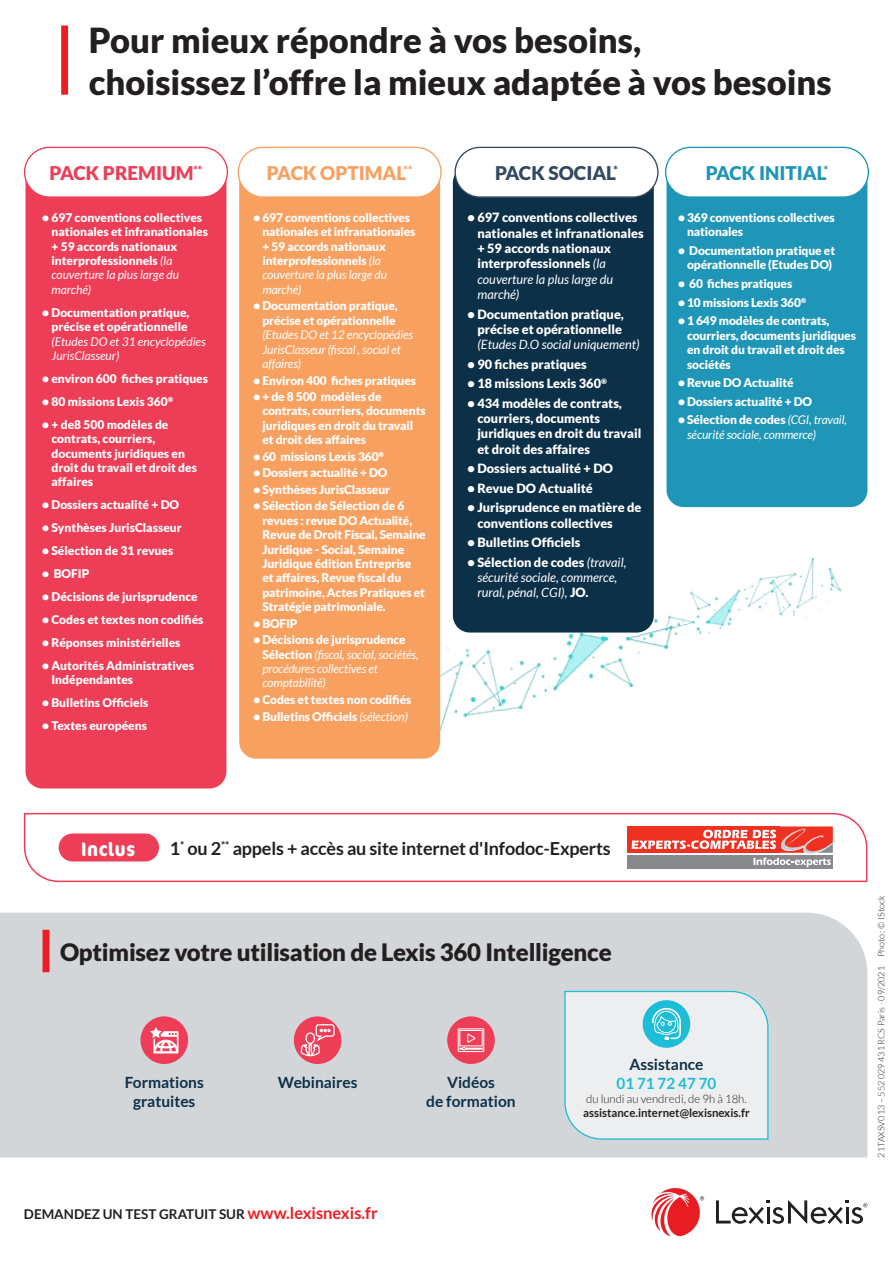
<style>
.page{position:relative;width:893px;height:1263px;background:#fff}
.page>*{position:absolute;margin:0;border:0;box-sizing:border-box;transform-origin:0 0}
.t1{font:900 34.5px/41.4px "Lato";color:#231f20}
.t2{font:900 24px "Lato";letter-spacing:-.01em;color:#231f20}
.t3{font:700 condensed 19.5px "Cocon Pro";letter-spacing:.03em;color:#fff}
.t4{font:900 18.9px "Lato";color:#ee3d56}
.t5{font:900 18.9px "Lato";color:#f8a060}
.t6{font:900 18.9px "Lato";color:#1f96b7}
.t7{font:900 18.9px "Lato";color:#334960}
.t8{font:700 18px "Lato";letter-spacing:-.01em;color:#231f20}
.t9{font:700 15.45px/18.6px "Lato";color:#0d3049;text-align:center}
.t10{font:700 15.45px "Lato";color:#1cbed7}
.t11{font:700 13.5px "Lato";color:#231f20}
.t12{font:900 12.75px/15.3px "Lato";color:#fff}
.t13{font:italic 12.75px/15.3px "Lato";color:#fff}
.t14{font:900 12px/14.4px "Lato";letter-spacing:-.01em;color:#fff}
.t15{font:italic 12px/14.4px "Lato";letter-spacing:-.01em;color:#fff}
.t16{font:700 11.7px "Lato";color:#231f20}
.t17{font:300 11.7px "Lato";color:#231f20}
.t18{font:300 9px "Lato";color:#231f20}
.s1{font-weight:400;font-style:italic}
.s2{font-weight:900;font-style:normal}
.s3{font-size:16.5px;color:#ee1d23}
</style>
<div class="page">
<div style="left:0;top:912px;width:867px;height:245px;background:#d3d6d9"></div>
<div style="left:61px;top:26px;width:7px;height:69px;background:#ee1d23"></div>
<svg style="left:23px;top:812px;width:845px;height:71px"></svg>
<div style="left:43px;top:930px;width:6px;height:42px;background:#ee1d23"></div>
<svg style="left:564px;top:990px;width:205px;height:150px"></svg>
<div style="left:447px;top:1016px;width:48px;height:48px;background:#ee3d56;border-radius:50%"></div>
<svg style="left:457px;top:1028px;width:28px;height:24px"></svg>
<div style="left:294px;top:1016px;width:47px;height:48px;background:#ee3d56;border-radius:50%"></div>
<svg style="left:300px;top:1023px;width:35px;height:89px"></svg>
<div style="left:140px;top:1016px;width:48px;height:48px;background:#ee3d56;border-radius:50%"></div>
<svg style="left:150px;top:1027px;width:28px;height:26px"></svg>
<img style="left:427px;top:572px;width:212px;height:187px">
<img style="left:639px;top:557px;width:203px;height:97px">
<div style="left:26px;top:166px;width:200px;height:622px;background:#ee3d56;border-radius:17px"></div>
<div style="left:25px;top:147px;width:202px;height:50px;background:#fff;border-radius:25px"></div>
<div style="left:24px;top:147px;width:204px;height:51px;border:1px solid #ee3d56;border-radius:25px"></div>
<div style="left:239px;top:166px;width:201px;height:593px;background:#f8a060;border-radius:17px"></div>
<div style="left:238px;top:147px;width:203px;height:50px;background:#fff;border-radius:25px"></div>
<div style="left:238px;top:147px;width:204px;height:51px;border:1px solid #f8a060;border-radius:25px"></div>
<div style="left:666px;top:166px;width:201px;height:341px;background:#1f96b7;border-radius:17px"></div>
<div style="left:666px;top:147px;width:202px;height:50px;background:#fff;border-radius:25px"></div>
<div style="left:665px;top:147px;width:204px;height:51px;border:1px solid #1f96b7;border-radius:25px"></div>
<div style="left:453px;top:166px;width:201px;height:466px;background:#0d3049;border-radius:17px"></div>
<div style="left:455px;top:147px;width:203px;height:50px;background:#fff;border-radius:25px"></div>
<div style="left:454px;top:147px;width:205px;height:51px;border:1px solid #334960;border-radius:25px"></div>
<svg style="left:716px;top:1200px;width:151px;height:24px"></svg>
<svg style="left:651px;top:1188px;width:53px;height:49px"></svg>
<h1 class="t1" style="left:89px;top:19px;width:745px">Pour mieux répondre à vos besoins,<br>choisissez l’offre la mieux adaptée à vos besoins</h1>
<h3 class="t4" style="left:50px;top:162px;width:154px">PACK PREMIUM<sup>**</sup></h3>
<p class="t14" style="left:51px;top:210px;width:158px;text-indent:-9px">• 697 conventions collectives nationales et infranationales + 59 accords nationaux interprofessionnels <span class="s1">(la couverture la plus large du marché)</span></p>
<p class="t14" style="left:42px;top:305px;width:149px;text-align:right">• Documentation pratique, précise et opérationnelle</p>
<p class="t15" style="left:51px;top:334px;width:156px">(Etudes DO et 31 encyclopédies<br>JurisClasseur)</p>
<p class="t14" style="left:42px;top:371px;width:167px">• environ 600 fiches pratiques</p>
<p class="t14" style="left:42px;top:394px;width:133px">• 80 missions Lexis 360<sup>®</sup></p>
<p class="t14" style="left:51px;top:417px;width:147px;text-indent:-9px">• + de8 500 modèles de contrats, courriers, documents juridiques en droit du travail et droit des affaires</p>
<p class="t14" style="left:42px;top:497px;width:138px">• Dossiers actualité + DO</p>
<p class="t14" style="left:42px;top:520px;width:141px">• Synthèses JurisClasseur</p>
<p class="t14" style="left:42px;top:543px;width:133px">• Sélection de 31 revues</p>
<p class="t14" style="left:42px;top:566px;width:49px">• BOFIP</p>
<p class="t14" style="left:42px;top:589px;width:157px">• Décisions de jurisprudence</p>
<p class="t14" style="left:42px;top:612px;width:163px">• Codes et textes non codifiés</p>
<p class="t14" style="left:42px;top:635px;width:140px">• Réponses ministérielles</p>
<p class="t14" style="left:51px;top:658px;width:144px;text-indent:-9px">• Autorités Administratives<br>Indépendantes</p>
<p class="t14" style="left:42px;top:695px;width:108px">• Bulletins Officiels</p>
<p class="t14" style="left:42px;top:718px;width:106px">• Textes européens</p>
<h3 class="t5" style="left:267px;top:162px;width:147px">PACK OPTIMAL<sup>**</sup></h3>
<p class="t14" style="left:262px;top:210px;width:155px;text-indent:-9px">• 697 conventions collectives nationales et infranationales + 59 accords nationaux interprofessionnels <span class="s1">(la couverture la plus large du marché)</span></p>
<p class="t14" style="left:253px;top:299px;width:146px;text-align:center">• Documentation pratique, précise et opérationnelle</p>
<p class="t15" style="left:262px;top:328px;width:152px">(Etudes DO et 12 encyclopédies<br>JurisClasseur (fiscal , social et affaires)</p>
<p class="t14" style="left:253px;top:373px;width:164px">• Environ 400 fiches pratiques</p>
<p class="t14" style="left:262px;top:389px;width:165px;text-indent:-9px">• + de 8 500 modèles de contrats, courriers, documents juridiques en droit du travail et droit des affaires</p>
<p class="t14" style="left:253px;top:449px;width:132px">• 60 missions Lexis 360<sup>®</sup></p>
<p class="t14" style="left:253px;top:465px;width:136px">• Dossiers actualité + DO</p>
<p class="t14" style="left:253px;top:482px;width:138px">• Synthèses JurisClasseur</p>
<p class="t14" style="left:262px;top:498px;width:165px;text-indent:-9px">• Sélection de Sélection de 6 revues : revue DO Actualité,<br>Revue de Droit Fiscal, Semaine<br>Juridique - Social, Semaine<br>Juridique édition Entreprise<br>et affaires, Revue fiscal du patrimoine, Actes Pratiques et<br>Stratégie patrimoniale.</p>
<p class="t14" style="left:253px;top:616px;width:46px">• BOFIP</p>
<p class="t15" style="left:262px;top:633px;width:158px;text-indent:-9px"><span class="s2">• Décisions de jurisprudence<br>Sélection</span> (fiscal, social, sociétés, procédures collectives et comptabilité)</p>
<p class="t14" style="left:253px;top:692px;width:159px">• Codes et textes non codifiés</p>
<p class="t14" style="left:253px;top:709px;width:156px">• Bulletins Officiels <span class="s1">(sélection)</span></p>
<h3 class="t7" style="left:495px;top:162px;width:124px">PACK SOCIAL<sup>*</sup></h3>
<p class="t12" style="left:477px;top:210px;width:168px;text-indent:-10px">• 697 conventions collectives nationales et infranationales + 59 accords nationaux interprofessionnels <span class="s1">(la couverture la plus large du marché)</span></p>
<p class="t12" style="left:467px;top:306px;width:158px;text-align:right">• Documentation pratique, précise et opérationnelle</p>
<p class="t13" style="left:477px;top:337px;width:164px">(Etudes D.O social uniquement)</p>
<p class="t12" style="left:467px;top:356px;width:121px">• 90 fiches pratiques</p>
<p class="t12" style="left:467px;top:376px;width:141px">• 18 missions Lexis 360<sup>®</sup></p>
<p class="t12" style="left:477px;top:395px;width:166px;text-indent:-10px">• 434 modèles de contrats, courriers, documents juridiques en droit du travail et droit des affaires</p>
<p class="t12" style="left:467px;top:461px;width:147px">• Dossiers actualité + DO</p>
<p class="t12" style="left:467px;top:480px;width:127px">• Revue DO Actualité</p>
<p class="t12" style="left:477px;top:500px;width:166px;text-indent:-10px">• Jurisprudence en matière de conventions collectives</p>
<p class="t12" style="left:467px;top:535px;width:114px">• Bulletins Officiels</p>
<p class="t13" style="left:477px;top:555px;width:151px;text-indent:-10px"><span class="s2">• Sélection de codes</span> (travail, sécurité sociale, commerce, rural, pénal, CGI), <span class="s2">JO.</span></p>
<h3 class="t6" style="left:706px;top:162px;width:124px">PACK INITIAL<sup>*</sup></h3>
<p class="t14" style="left:687px;top:210px;width:149px;text-indent:-9px">• 369 conventions collectives nationales</p>
<p class="t14" style="left:678px;top:243px;width:159px;text-align:center">• Documentation pratique et opérationnelle (Etudes DO)</p>
<p class="t14" style="left:678px;top:276px;width:116px">• 60 fiches pratiques</p>
<p class="t14" style="left:678px;top:295px;width:130px">• 10 missions Lexis 360<sup>®</sup></p>
<p class="t14" style="left:687px;top:313px;width:170px;text-indent:-9px">• 1 649 modèles de contrats, courriers, documents juridiques en droit du travail et droit des sociétés</p>
<p class="t14" style="left:678px;top:375px;width:117px">• Revue DO Actualité</p>
<p class="t14" style="left:678px;top:394px;width:136px">• Dossiers actualité + DO</p>
<p class="t15" style="left:687px;top:413px;width:161px;text-indent:-9px"><span class="s2">• Sélection de codes</span> (CGI, travail, sécurité sociale, commerce)</p>
<h3 class="t3" style="left:81px;top:835px;width:55px">Inclus</h3>
<h3 class="t8" style="left:170px;top:838px;width:442px">1<sup>*</sup> ou 2<sup>**</sup> appels + accès au site internet d'Infodoc-Experts</h3>
<h2 class="t2" style="left:60px;top:938px;width:553px">Optimisez votre utilisation de Lexis 360 Intelligence</h2>
<p class="t9" style="left:125px;top:1073px;width:81px">Formations</p>
<p class="t9" style="left:278px;top:1073px;width:81px">Webinaires</p>
<p class="t9" style="left:133px;top:1092px;width:64px">gratuites</p>
<p class="t11" style="left:24px;top:1206px;width:355px">DEMANDEZ UN TEST GRATUIT SUR <span class="s3">www.lexisnexis.fr</span></p>
<p class="t9" style="left:426px;top:1073px;width:91px">Vidéos<br>de formation</p>
<p class="t9" style="left:629px;top:1054px;width:76px">Assistance</p>
<p class="t10" style="left:616px;top:1074px;width:101px">01 71 72 47 70</p>
<p class="t17" style="left:586px;top:1092px;width:162px">du lundi au vendredi, de 9h à 18h.</p>
<p class="t16" style="left:583px;top:1106px;width:168px">assistance.internet@lexisnexis.fr</p>
<p class="t18" style="left:877px;top:1157px;width:263px;rotate:-90deg">21TAXSV013 – 552 029 431 RCS Paris - 09/2021 Photo : © IStock</p>
</div>
